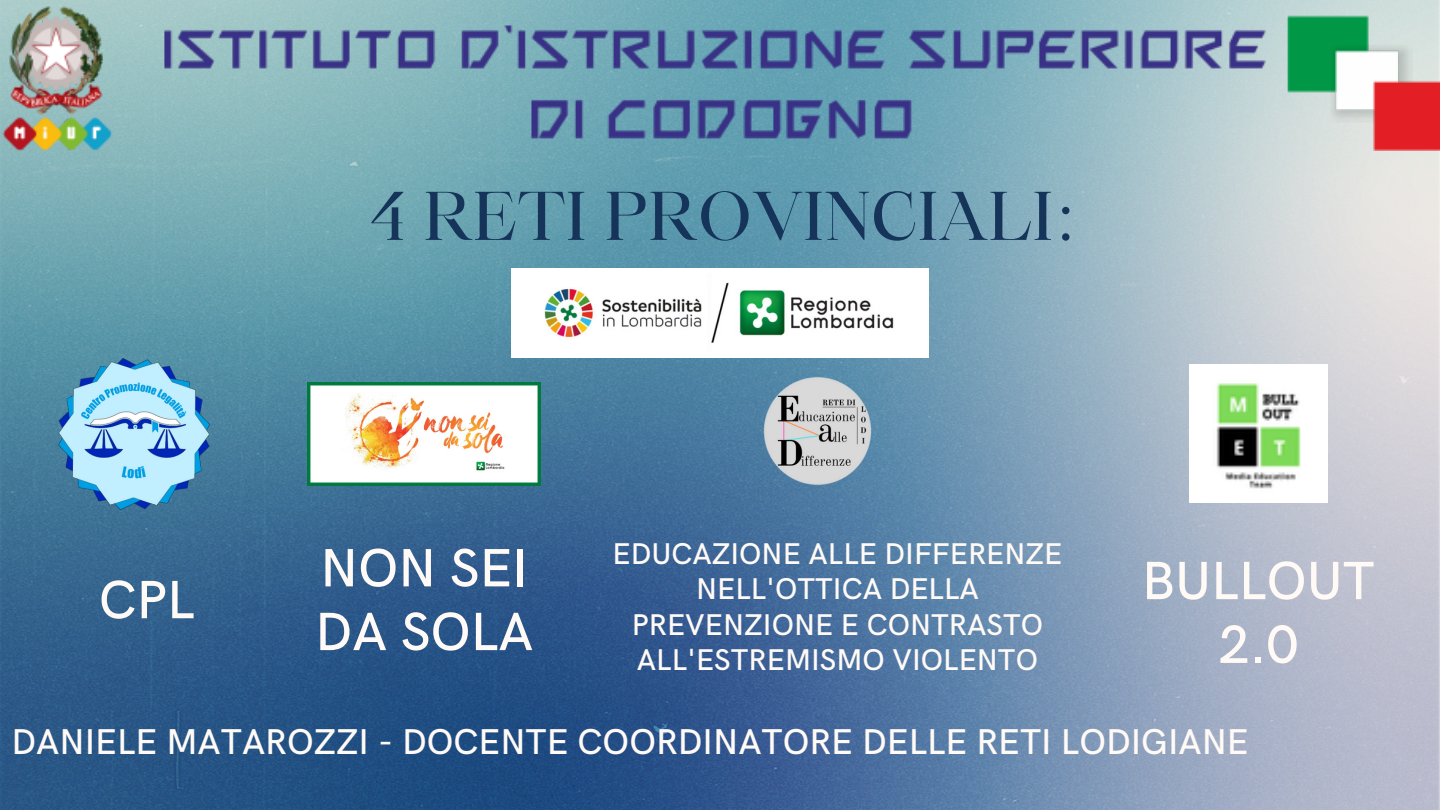
<style>
.page{position:relative;width:1440px;height:810px;background:#fff}
.page>*{position:absolute;margin:0;border:0;box-sizing:border-box;transform-origin:0 0}
.t1{font:66px "Maharlika";color:#163459}
.t2{font:500 54.1px/63.8px "HK Grotesk";color:#fffaf5}
.t3{font:500 36px "HK Grotesk";color:#fffaf5}
.t4{font:500 30.1px/35.2px "HK Grotesk";color:#fffaf5;text-align:center}
</style>
<div class="page">
<img style="left:0;top:151px;width:1440px;height:659px">
<img style="left:56px;top:358px;width:159px;height:152px">
<img style="left:0;top:0;width:1440px;height:151px">
<img style="left:762px;top:371px;width:112px;height:120px">
<img style="left:1189px;top:365px;width:138px;height:138px">
<img style="left:308px;top:382px;width:233px;height:103px">
<img style="left:511px;top:269px;width:418px;height:89px">
<h2 class="t2" style="left:99px;top:570px;width:97px">CPL</h2>
<h1 class="t1" style="left:369px;top:189px;width:703px">4 RETI PROVINCIALI:</h1>
<h2 class="t2" style="left:315px;top:538px;width:220px">NON SEI<br>DA SOLA</h2>
<p class="t4" style="left:612px;top:538px;width:452px">EDUCAZIONE ALLE DIFFERENZE<br>NELL'OTTICA DELLA<br>PREVENZIONE E CONTRASTO<br>ALL'ESTREMISMO VIOLENTO</p>
<h2 class="t2" style="left:1142px;top:551px;width:234px;text-align:center">BULLOUT<br>2.0</h2>
<p class="t3" style="left:12px;top:722px;width:1239px">DANIELE MATAROZZI - DOCENTE COORDINATORE DELLE RETI LODIGIANE</p>
</div>
